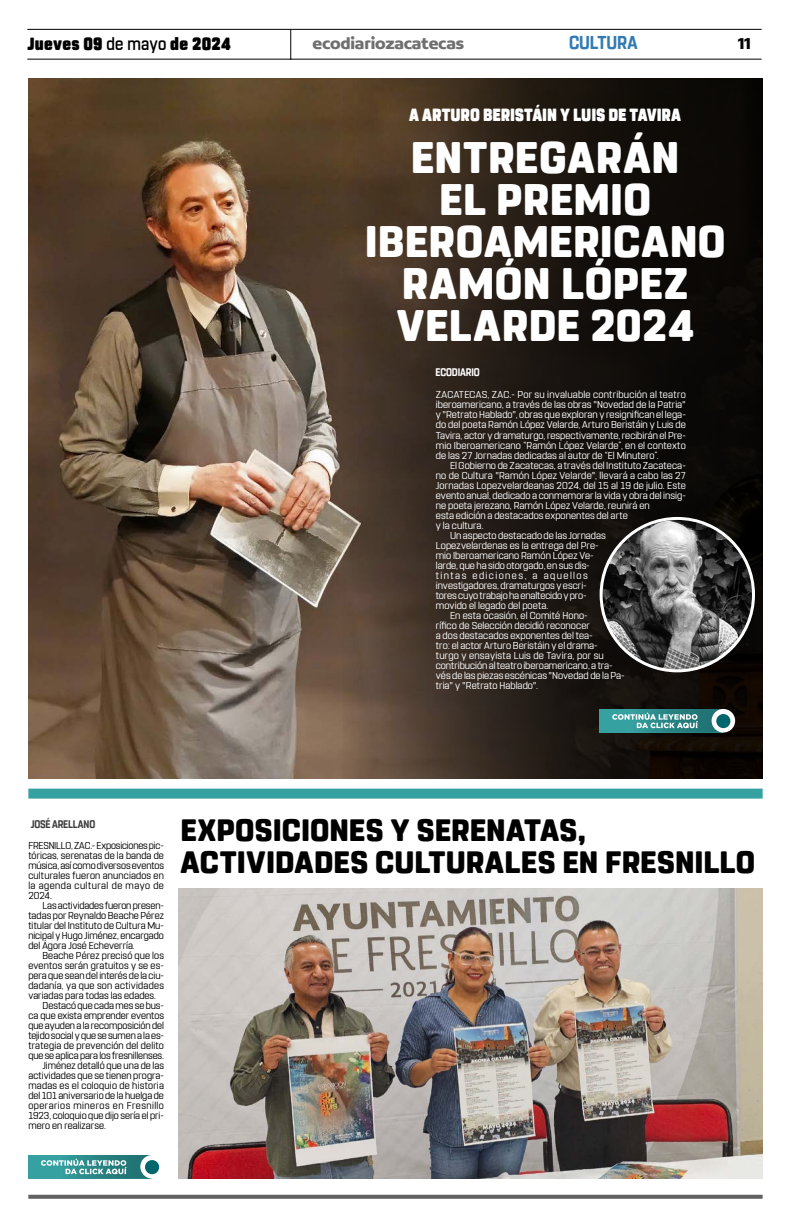
<style>
.page{position:relative;width:791px;height:1225px;background:#fff}
.page>*{position:absolute;margin:0;border:0;box-sizing:border-box;transform-origin:0 0}
.t1{font:800 44px/42px "Rohn Rounded";letter-spacing:.01em;color:#fff;text-align:center}
.t2{font:800 30.8px/32px "Rohn Rounded";letter-spacing:.005em;color:#000}
.t3{font:700 18.6px "Rohn Rounded";letter-spacing:-.01em;color:#327ab3;scale:.91 1}
.t4{font:900 17.6px "Rohn Rounded";letter-spacing:-.005em;color:#fff;scale:.87 1}
.t5{font:900 17.6px "Rohn Rounded";letter-spacing:.015em;color:#000;scale:.91 1}
.t6{font:700 16.9px "Concord";letter-spacing:-.01em;color:#706f6f}
.t7{font:700 16.9px "Concord";color:#000}
.t8{font:700 11px "Rohn Rounded";letter-spacing:-.015em;color:#3d3d3d;scale:.87 1}
.t9{font:700 11px "Rohn Rounded";letter-spacing:-.015em;color:#fff;scale:.87 1}
.t10{font:10px/10px "Rohn Rounded";letter-spacing:.005em;color:#fff;text-align:justify}
.t11{font:10px/10px "Rohn Rounded";letter-spacing:.005em;color:#000;text-align:justify}
.t12{font:10px "Rohn Rounded";letter-spacing:-.015em;color:#fff}
.t13{font:10px "Rohn Rounded";letter-spacing:-.015em;color:#000}
.t14{font:10px "Rohn Rounded";letter-spacing:.025em;color:#000}
.t15{font:10px "Rohn Rounded";letter-spacing:.045em;color:#000}
.t16{font:10px "Rohn Rounded";letter-spacing:.14em;color:#fff}
.s1{font-weight:500}
</style>
<div class="page">
<svg style="left:28px;top:1194px;width:735px;height:4px;background:#7f7f7f"></svg>
<hr style="left:27px;top:29px;width:735px;height:1px;background:#000">
<hr style="left:27px;top:59px;width:735px;height:1px;background:#000">
<hr style="left:290px;top:29px;width:1px;height:31px;background:#000">
<div style="left:28px;top:788px;width:735px;height:10px;background:#36a1a1"></div>
<img style="left:28px;top:78px;width:315px;height:700px">
<svg style="left:345px;top:78px;width:418px;height:700px;background:#271e17"></svg>
<img style="left:601px;top:518px;width:152px;height:153px;border-radius:76px">
<div style="left:600px;top:517px;width:155px;height:155px;border:3px solid #fff;border-radius:50%"></div>
<div style="left:600px;top:708px;width:123px;height:24px;background:#36a1a1"></div>
<div style="left:711px;top:709px;width:24px;height:23px;background:#fff;border-radius:50%"></div>
<svg style="left:612px;top:709px;width:118px;height:23px"></svg>
<div style="left:28px;top:1154px;width:124px;height:24px;background:#36a1a1"></div>
<svg style="left:41px;top:1155px;width:118px;height:23px"></svg>
<img style="left:178px;top:888px;width:585px;height:290px">
<h3 class="t5" style="left:27px;top:34px;width:225px">Jueves 09 <span class="s1">de mayo</span> de 2024</h3>
<h3 class="t6" style="left:312px;top:33px;width:153px">ecodiariozacatecas</h3>
<h3 class="t3" style="left:569px;top:32px;width:77px">CULTURA</h3>
<h3 class="t7" style="left:738px;top:33px;width:15px">11</h3>
<h3 class="t4" style="left:409px;top:105px;width:314px">A ARTURO BERISTÁIN Y LUIS DE TAVIRA</h3>
<h1 class="t1" style="left:365px;top:137px;width:362px">ENTREGARÁN<br>EL PREMIO<br>IBEROAMERICANO<br>RAMÓN LÓPEZ<br>VELARDE 2024</h1>
<p class="t9" style="left:435px;top:366px;width:52px">ECODIARIO</p>
<p class="t10" style="left:436px;top:390px;width:252px">ZACATECAS, ZAC.- Por su invaluable contribución al teatro iberoamericano, a través de las obras "Novedad de la Patria" y "Retrato Hablado", obras que exploran y resignifican el lega&shy;do del poeta Ramón López Velarde, Arturo Beristáin y Luis de Tavira, actor y dramaturgo, respectivamente, recibirán el Pre&shy;mio Iberoamericano “Ramón López Velarde”, en el contexto de las 27 Jornadas dedicadas al autor de “El Minutero”.</p>
<p class="t10" style="left:450px;top:460px;width:237px">El Gobierno de Zacatecas, a través del Instituto Zacateca-</p>
<p class="t10" style="left:436px;top:470px;width:252px">no de Cultura "Ramón López Velarde", llevará a cabo las 27</p>
<p class="t10" style="left:436px;top:480px;width:251px">Jornadas Lopezvelardeanas 2024, del 15 al 19 de julio. Este</p>
<p class="t10" style="left:436px;top:490px;width:252px">evento anual, dedicado a conmemorar la vida y obra del insig-</p>
<p class="t10" style="left:436px;top:500px;width:216px">ne poeta jerezano, Ramón López Velarde, reunirá en</p>
<p class="t10" style="left:436px;top:510px;width:194px">esta edición a destacados exponentes del arte</p>
<p class="t10" style="left:436px;top:520px;width:49px">y la cultura.</p>
<p class="t10" style="left:450px;top:530px;width:157px">Un aspecto destacado de las Jornadas</p>
<p class="t10" style="left:436px;top:540px;width:164px">Lopezvelardenas es la entrega del Pre-</p>
<p class="t10" style="left:436px;top:550px;width:159px">mio Iberoamericano Ramón López Ve-</p>
<p class="t10" style="left:436px;top:560px;width:155px">larde, que ha sido otorgado, en sus dis-</p>
<p class="t16" style="left:436px;top:569px;width:153px">tintas ediciones, a aquellos</p>
<p class="t10" style="left:436px;top:580px;width:152px">investigadores, dramaturgos y escri-</p>
<p class="t12" style="left:436px;top:589px;width:152px">tores cuyo trabajo ha enaltecido y pro-</p>
<p class="t10" style="left:436px;top:600px;width:114px">movido el legado del poeta.</p>
<p class="t10" style="left:450px;top:610px;width:139px">En esta ocasión, el Comité Hono-</p>
<p class="t10" style="left:436px;top:620px;width:156px">rífico de Selección decidió reconocer</p>
<p class="t10" style="left:436px;top:630px;width:158px">a dos destacados exponentes del tea-</p>
<p class="t10" style="left:436px;top:640px;width:163px">tro: el actor Arturo Beristáin y el drama-</p>
<p class="t10" style="left:436px;top:650px;width:170px">turgo y ensayista Luis de Tavira, por su</p>
<p class="t10" style="left:436px;top:660px;width:178px">contribución al teatro iberoamericano, a tra-</p>
<p class="t10" style="left:436px;top:670px;width:190px">vés de las piezas escénicas "Novedad de la Pa-</p>
<p class="t10" style="left:436px;top:680px;width:104px">tria" y "Retrato Hablado".</p>
<p class="t8" style="left:31px;top:817px;width:76px">JOSÉ ARELLANO</p>
<p class="t11" style="left:28px;top:840px;width:137px">FRESNILLO, ZAC.- Exposiciones pic&shy;tóricas, serenatas de la banda de música, así como diversos eventos culturales fueron anunciados en la agenda cultural de mayo de 2024.</p>
<p class="t11" style="left:28px;top:900px;width:137px;text-indent:14px">Las actividades fueron presen&shy;tadas por Reynaldo Beache Pérez titular del Instituto de Cultura Mu&shy;nicipal y Hugo Jiménez, encargado del Ágora José Echeverría.</p>
<p class="t11" style="left:43px;top:950px;width:123px">Beache Pérez precisó que los</p>
<p class="t11" style="left:28px;top:960px;width:137px">eventos serán gratuitos y se es-</p>
<p class="t11" style="left:28px;top:970px;width:137px">pera que sean del interés de la ciu-</p>
<p class="t14" style="left:28px;top:979px;width:137px">dadanía, ya que son actividades</p>
<p class="t11" style="left:28px;top:990px;width:129px">variadas para todas las edades.</p>
<p class="t11" style="left:43px;top:1000px;width:123px">Destacó que cada mes se bus-</p>
<p class="t11" style="left:28px;top:1010px;width:137px">ca que exista emprender eventos</p>
<p class="t11" style="left:28px;top:1020px;width:137px">que ayuden a la recomposición del</p>
<p class="t13" style="left:28px;top:1029px;width:137px">tejido social y que se sumen a la es-</p>
<p class="t11" style="left:28px;top:1040px;width:137px">trategia de prevención del delito</p>
<p class="t11" style="left:28px;top:1050px;width:137px">que se aplica para los fresnillenses.</p>
<p class="t11" style="left:43px;top:1060px;width:123px">Jiménez detalló que una de las</p>
<p class="t11" style="left:28px;top:1070px;width:137px">actividades que se tienen progra-</p>
<p class="t11" style="left:28px;top:1080px;width:137px">madas es el coloquio de historia</p>
<p class="t11" style="left:28px;top:1090px;width:137px">del 101 aniversario de la huelga de</p>
<p class="t15" style="left:28px;top:1099px;width:137px">operarios mineros en Fresnillo</p>
<p class="t11" style="left:28px;top:1110px;width:137px">1923, coloquio que dijo sería el pri-</p>
<p class="t11" style="left:28px;top:1120px;width:79px">mero en realizarse.</p>
<h2 class="t2" style="left:180px;top:814px;width:576px">EXPOSICIONES Y SERENATAS,<br>ACTIVIDADES CULTURALES EN FRESNILLO</h2>
</div>
